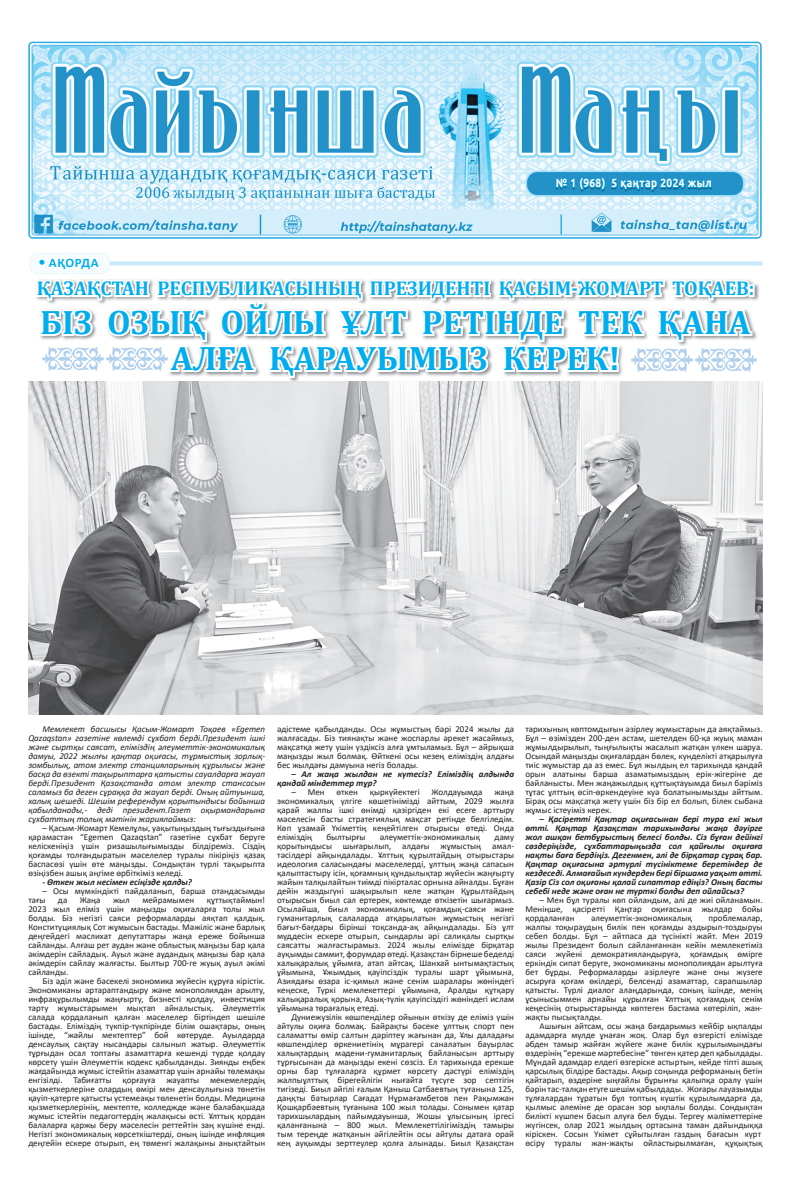
<style>
.page{position:relative;width:791px;height:1191px;background:#fff}
.page>*{position:absolute;margin:0;border:0;box-sizing:border-box;transform-origin:0 0}
.t1{font:700 34px/36px "Cambria";color:#00aeef;text-align:center}
.t2{font:700 20px "Cambria";color:#00aeef}
.t3{font:700 13px "Calibri";letter-spacing:.04em;color:#00aeef}
.t4{font:700 11.9px "Ubuntu";letter-spacing:.04em;color:#fff;scale:.85 1}
.t5{font:9px/9px "Calibri";color:#231f20;text-align:justify}
.t6{font:italic 700 9px/9px "Calibri";color:#231f20}
.t7{font:italic 9px/9px "Calibri";color:#231f20;text-align:justify}
</style>
<div class="page">
<img style="left:28px;top:41px;width:734px;height:198px">
<img style="left:556px;top:179px;width:155px;height:13px">
<svg style="left:556px;top:177px;width:49px;height:14px"></svg>
<svg style="left:611px;top:178px;width:101px;height:12px"></svg>
<div style="left:748px;top:284px;width:7px;height:7px;border:4px solid #fff"></div>
<div style="left:748px;top:290px;width:7px;height:7px;border:4px solid #fff"></div>
<img style="left:28px;top:381px;width:735px;height:333px">
<img style="left:752px;top:355px;width:5px;height:10px">
<svg style="left:29px;top:206px;width:723px;height:172px"></svg>
<h3 class="t3" style="left:49px;top:253px;width:51px">АҚОРДА</h3>
<h3 class="t4" style="left:556px;top:176px;width:185px">№ 1 (968) 5 қаңтар 2024 жыл</h3>
<h2 class="t2" style="left:37px;top:274px;width:719px">ҚАЗАҚСТАН РЕСПУБЛИКАСЫНЫҢ ПРЕЗИДЕНТІ ҚАСЫМ-ЖОМАРТ ТОҚАЕВ:</h2>
<h1 class="t1" style="left:40px;top:303px;width:712px">БІЗ ОЗЫҚ ОЙЛЫ ҰЛТ РЕТІНДЕ ТЕК ҚАНА<br>АЛҒА ҚАРАУЫМЫЗ КЕРЕК!</h1>
<p class="t7" style="left:28px;top:724px;width:238px;text-indent:14px">Мемлекет басшысы Қасым-Жомарт Тоқаев «Egemen Qazaqstan» газетіне көлемді сұхбат берді.Президент ішкі және сыртқы саясат, еліміздің әлеуметтік-экономикалық дамуы, 2022 жылғы қаңтар оқиғасы, тұрмыстық зорлық&shy;зомбылық, атом электр станцияларының құрылысы және басқа да өзекті тақырыптарға қатысты сауалдарға жауап берді.Президент Қазақстанда атом электр стансасын саламыз ба деген сұраққа да жауап берді. Оның айтуынша, халық шешеді. Шешім референдум қорытындысы бойынша қабылданады,- деді президент.Газет оқырмандарына сұхбаттың толық мәтінін жариялаймыз:</p>
<p class="t5" style="left:28px;top:823px;width:238px;text-indent:14px">– Қасым-Жомарт Кемелұлы, уақытыңыздың тығыздығына қарамастан “Egemen Qazaqstan” газетіне сұхбат беруге келіскеніңіз үшін ризашылығымызды білдіреміз. Сіздің қоғамды толғандыратын мәселелер туралы пікіріңіз қазақ баспасөзі үшін өте маңызды. Сондықтан түрлі тақырыпта өзіңізбен ашық әңгіме өрбіткіміз келеді.</p>
<p class="t6" style="left:43px;top:877px;width:151px">- Өткен жыл несімен есіңізде қалды?</p>
<p class="t5" style="left:28px;top:886px;width:238px;text-indent:14px">– Осы мүмкіндікті пайдаланып, барша отандасымды тағы</p>
<p class="t5" style="left:28px;top:895px;width:238px;text-indent:178px">құттықтаймын!<br>2023 жыл еліміз үшін маңызды оқиғаларға толы жыл болды. Біз негізгі саяси реформаларды аяқтап қалдық.<br>Конституциялық Сот жұмысын бастады. Мәжіліс және барлық деңгейдегі мәслихат депутаттары жаңа ереже бойынша сайланды. Алғаш рет аудан және облыстық маңызы бар қала әкімдерін сайладық. Ауыл және аудандық маңызы бар қала әкімдерін сайлау жалғасты. Былтыр 700-ге жуық ауыл әкімі сайланды.</p>
<p class="t5" style="left:28px;top:976px;width:238px;text-indent:14px">Біз әділ және бәсекелі экономика жүйесін құруға кірістік.<br>Экономиканы әртараптандыру және монополиядан арылту, инфрақұрылымды жаңғырту, бизнесті қолдау, инвестиция тарту жұмыстарымен мықтап айналыстық. Әлеуметтік салада қордаланып қалған мәселелер біртіндеп шешіле бастады. Еліміздің түкпір-түкпірінде білім ошақтары, оның ішінде, “жайлы мектептер” бой көтеруде. Ауылдарда денсаулық сақтау нысандары салынып жатыр. Әлеуметтік тұрғыдан осал топтағы азаматтарға кешенді түрде қолдау көрсету үшін Әлеуметтік кодекс қабылданды. Зиянды еңбек жағдайында жұмыс істейтін азаматтар үшін арнайы төлемақы енгізілді. Табиғатты қорғауға жауапты мекемелердің қызметкерлеріне олардың өмірі мен денсаулығына төнетін қауіп-қатерге қатысты үстемеақы төленетін болды. Медицина қызметкерлерінің, мектепте, колледжде және балабақшада жұмыс істейтін педагогтердің жалақысы өсті. Ұлттық қордан балаларға қаржы беру мәселесін реттейтін заң күшіне енді.<br>Негізгі экономикалық көрсеткіштерді, оның ішінде инфляция деңгейін ескере отырып, ең төменгі жалақыны анықтайтын</p>
<p class="t5" style="left:58px;top:895px;width:11px">да</p>
<p class="t5" style="left:80px;top:895px;width:22px">Жаңа</p>
<p class="t5" style="left:113px;top:895px;width:18px">жыл</p>
<p class="t5" style="left:142px;top:895px;width:53px">мейрамымен</p>
<p class="t5" style="left:277px;top:724px;width:238px">әдістеме қабылданды. Осы жұмыстың бәрі 2024 жылы да жалғасады. Біз тиянақты және жоспарлы әрекет жасаймыз, мақсатқа жету үшін үздіксіз алға ұмтыламыз. Бұл – айрықша маңызды жыл болмақ. Өйткені осы кезең еліміздің алдағы бес жылдағы дамуына негіз болады.</p>
<p class="t6" style="left:277px;top:769px;width:238px;text-indent:14px">– Ал жаңа жылдан не күтесіз? Еліміздің алдында қандай міндеттер тұр?</p>
<p class="t5" style="left:291px;top:787px;width:35px">– Мен</p>
<p class="t5" style="left:336px;top:787px;width:23px">өткен</p>
<p class="t5" style="left:370px;top:787px;width:51px">қыркүйектегі</p>
<p class="t5" style="left:432px;top:787px;width:53px">Жолдауымда</p>
<p class="t5" style="left:277px;top:787px;width:238px;text-indent:217px">жаңа экономикалық үлгіге көшетінімізді айттым, 2029 жылға қарай жалпы ішкі өнімді қазіргіден екі есеге арттыру мәселесін басты стратегиялық мақсат ретінде белгіледім.<br>Көп ұзамай Үкіметтің кеңейтілген отырысы өтеді. Онда еліміздің</p>
<p class="t5" style="left:326px;top:832px;width:40px">былтырғы</p>
<p class="t5" style="left:380px;top:832px;width:102px">әлеуметтік-экономикалық</p>
<p class="t5" style="left:277px;top:832px;width:238px;text-indent:217px">даму қорытындысы шығарылып, алдағы жұмыстың амал&shy;тәсілдері айқындалады. Ұлттық құрылтайдың отырыстары идеология саласындағы мәселелерді, ұлттың жаңа сапасын қалыптастыру ісін, қоғамның құндылықтар жүйесін жаңғырту жайын талқылайтын тиімді пікірталас орнына айналды. Бұған дейін жаздыгүні шақырылып келе жатқан Құрылтайдың отырысын биыл сәл ертерек, көктемде өткізетін шығармыз.<br>Осылайша, биыл экономикалық, қоғамдық-саяси және гуманитарлық салаларда атқарылатын жұмыстың негізгі бағыт-бағдары бірінші тоқсанда-ақ айқындалады. Біз ұлт мүддесін ескере отырып, сындарлы әрі салиқалы сыртқы саясатты жалғастырамыз. 2024 жылы елімізде бірқатар ауқымды саммит, форумдар өтеді. Қазақстан бірнеше беделді халықаралық ұйымға, атап айтсақ, Шанхай ынтымақтастық ұйымына, Ұжымдық қауіпсіздік туралы шарт ұйымына, Азиядағы өзара іс-қимыл және сенім шаралары жөніндегі кеңеске, Түркі мемлекеттері ұйымына, Аралды құтқару халықаралық қорына, Азық-түлік қауіпсіздігі жөніндегі ислам ұйымына төрағалық етеді.</p>
<p class="t5" style="left:277px;top:1012px;width:238px;text-indent:14px">Дүниежүзілік көшпенділер ойынын өткізу де еліміз үшін айтулы оқиға болмақ. Байрақты бәсеке ұлттық спорт пен саламатты өмір салтын дәріптеу жағынан да, Ұлы даладағы көшпенділер өркениетінің мұрагері саналатын бауырлас халықтардың мәдени-гуманитарлық байланысын арттыру тұрғысынан да маңызды екені сөзсіз. Ел тарихында ерекше орны бар тұлғаларға құрмет көрсету дәстүрі еліміздің жалпыұлттық бірегейлігін нығайта түсуге зор септігін тигізеді. Биыл әйгілі ғалым Қаныш Сәтбаевтың туғанына 125, даңқты батырлар Сағадат Нұрмағамбетов пен Рақымжан Қошқарбаевтың туғанына 100 жыл толады. Сонымен қатар тарихшылардың пайымдауынша, Жошы ұлысының іргесі қаланғанына – 800 жыл. Мемлекеттілігіміздің тамыры тым тереңде жатқанын әйгілейтін осы айтулы датаға орай кең ауқымды зерттеулер қолға алынады. Биыл Қазақстан</p>
<p class="t5" style="left:525px;top:724px;width:239px">тарихының көптомдығын әзірлеу жұмыстарын да аяқтаймыз.<br>Бұл – өзімізден 200-ден астам, шетелден 60-қа жуық маман жұмылдырылып, тыңғылықты жасалып жатқан үлкен шаруа.<br>Осындай маңызды оқиғалардан бөлек, күнделікті атқарылуға тиіс жұмыстар да аз емес. Бұл жылдың ел тарихында қандай орын алатыны барша азаматымыздың ерік-жігеріне де байланысты. Мен жаңажылдық құттықтауымда биыл бәріміз тұтас ұлттың өсіп-өркендеуіне куә болатынымызды айттым.<br>Бірақ осы мақсатқа жету үшін біз бір ел болып, білек сыбана жұмыс істеуіміз керек.</p>
<p class="t6" style="left:525px;top:814px;width:239px;text-align:justify;text-indent:14px">– Қасіретті Қаңтар оқиғасынан бері тура екі жыл өтті. Қаңтар Қазақстан тарихындағы жаңа дәуірге жол ашқан бетбұрыстың белесі болды. Сіз бұған дейінгі сөздеріңізде, сұхбаттарыңызда сол қайғылы оқиғаға нақты баға бердіңіз. Дегенмен, әлі де бірқатар сұрақ бар.<br>Қаңтар оқиғасына әртүрлі түсініктеме беретіндер де кездеседі. Алмағайып күндерден бері біршама уақыт өтті.<br>Қазір Сіз сол оқиғаны қалай сипаттар едіңіз? Оның басты себебі неде және оған не түрткі болды деп ойлайсыз?</p>
<p class="t5" style="left:525px;top:895px;width:239px;text-indent:14px">– Мен бұл туралы көп ойландым, әлі де жиі ойланамын.<br>Меніңше, қасіретті Қаңтар оқиғасына жылдар бойы қордаланған</p>
<p class="t5" style="left:525px;top:913px;width:239px;text-indent:183px">проблемалар, жалпы тоқыраудың билік пен қоғамды аздырып-тоздыруы себеп болды. Бұл – айтпаса да түсінікті жайт. Мен 2019 жылы Президент болып сайланғаннан кейін мемлекетіміз саяси жүйені демократияландыруға, қоғамдық өмірге еркіндік сипат беруге, экономиканы монополиядан арылтуға бет бұрды. Реформаларды әзірлеуге және оны жүзеге асыруға қоғам өкілдері, белсенді азаматтар, сарапшылар қатысты. Түрлі диалог алаңдарында, соның ішінде, менің ұсынысыммен арнайы құрылған Ұлттық қоғамдық сенім кеңесінің отырыстарында көптеген бастама көтеріліп, жан&shy;жақты пысықталды.</p>
<p class="t5" style="left:525px;top:1021px;width:239px;text-align:left;text-indent:14px">Ашығын айтсам, осы жаңа бағдарымыз кейбір ықпалды адамдарға мүлде ұнаған жоқ. Олар бұл өзгерісті елімізде әбден тамыр жайған жүйеге және билік құрылымындағы өздерінің “ерекше мәртебесіне” төнген қатер деп қабылдады.<br>Мұндай адамдар елдегі өзгеріске астыртын, кейде тіпті ашық қарсылық білдіре бастады. Ақыр соңында реформаның бетін қайтарып, өздеріне ыңғайлы бұрынғы қалыпқа оралу үшін бәрін тас-талқан етуге шешім қабылдады. Жоғары лауазымды тұлғалардан тұратын бұл топтың күштік құрылымдарға да, қылмыс әлеміне де орасан зор ықпалы болды. Сондықтан билікті күшпен басып алуға бел буды. Тергеу мәліметтеріне жүгінсек, олар 2021 жылдың ортасына таман дайындыққа кіріскен. Сосын Үкімет сұйытылған газдың бағасын күрт өсіру туралы жан-жақты ойластырылмаған, құқықтық</p>
<p class="t5" style="left:591px;top:913px;width:102px">әлеуметтік-экономикалық</p>
</div>
